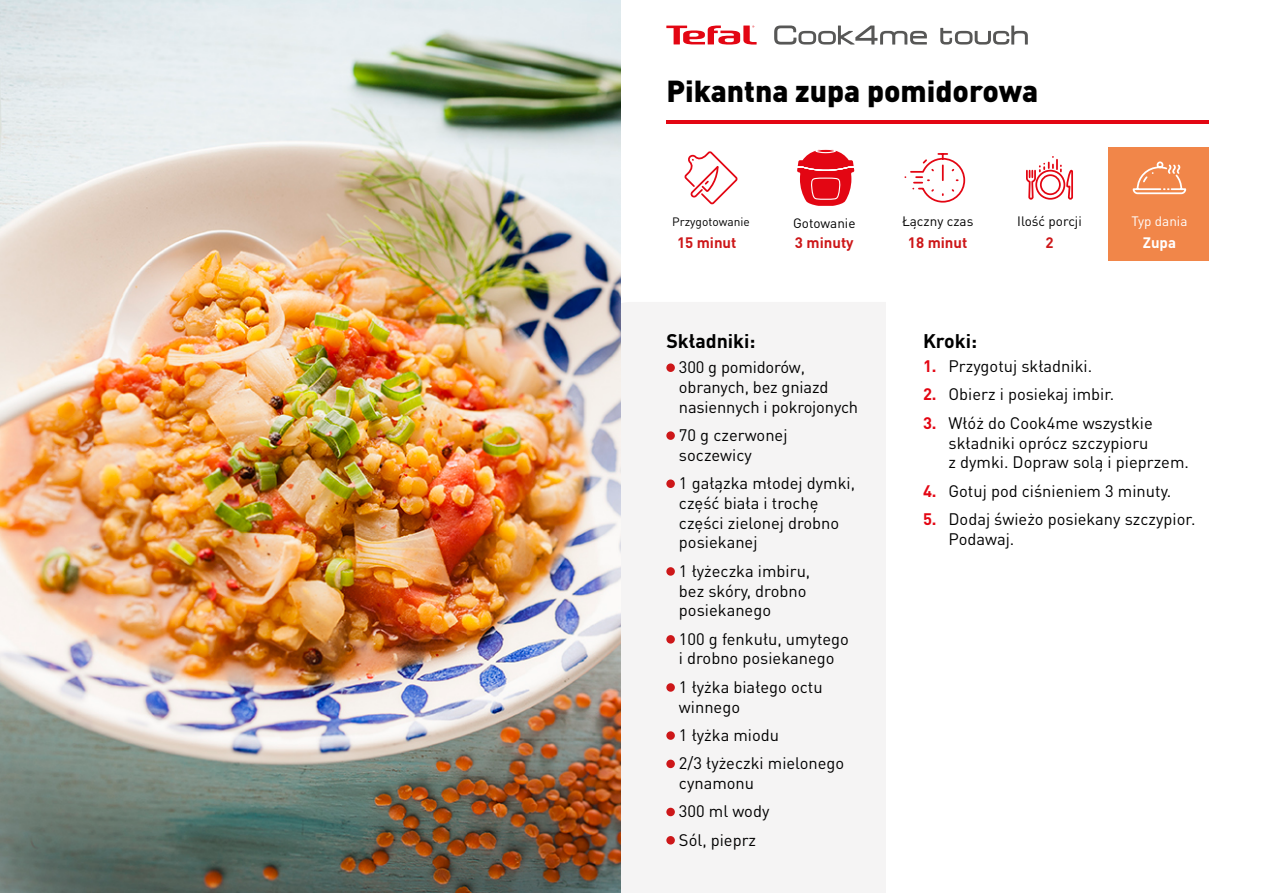
<style>
.page{position:relative;width:1263px;height:893px;background:#fff}
.page>*{position:absolute;margin:0;border:0;box-sizing:border-box;transform-origin:0 0}
.t1{font:900 30px "DIN Pro";color:#000}
.t2{font:700 19.5px "DIN Pro";color:#000}
.t3{font:16.5px/19.8px "DIN Pro";color:#000}
.t4{font:16.5px/19.8px "DIN Pro";color:#000}
.t5{font:700 15px "DIN Pro";color:#cd1719}
.t6{font:700 15px "DIN Pro";color:#fff}
.t7{font:13.5px "DIN Pro";color:#000}
.t8{font:13.5px "DIN Pro";color:#fff}
.t9{font:12px "DIN Pro";color:#000}
.s1{font-weight:700;color:#e30613}
</style>
<div class="page">
<div style="left:1108px;top:148px;width:101px;height:113px;background:#f18649"></div>
<div style="left:621px;top:302px;width:265px;height:591px;background:#f5f4f4"></div>
<img style="left:0;top:0;width:621px;height:893px">
<svg style="left:666px;top:26px;width:91px;height:19px"></svg>
<svg style="left:774px;top:26px;width:153px;height:19px"></svg>
<svg style="left:940px;top:26px;width:88px;height:19px"></svg>
<hr style="left:666px;top:121px;width:543px;height:3px;background:#e30613">
<div style="left:666px;top:363px;width:9px;height:9px;background:#cd1719;border-radius:50%"></div>
<div style="left:666px;top:431px;width:9px;height:9px;background:#cd1719;border-radius:50%"></div>
<div style="left:666px;top:479px;width:9px;height:9px;background:#cd1719;border-radius:50%"></div>
<div style="left:666px;top:567px;width:9px;height:9px;background:#cd1719;border-radius:50%"></div>
<div style="left:666px;top:635px;width:9px;height:9px;background:#cd1719;border-radius:50%"></div>
<div style="left:666px;top:683px;width:9px;height:9px;background:#cd1719;border-radius:50%"></div>
<div style="left:666px;top:731px;width:9px;height:9px;background:#cd1719;border-radius:50%"></div>
<div style="left:666px;top:760px;width:9px;height:8px;background:#cd1719;border-radius:50%"></div>
<div style="left:666px;top:808px;width:9px;height:8px;background:#cd1719;border-radius:50%"></div>
<div style="left:666px;top:836px;width:9px;height:8px;background:#cd1719;border-radius:50%"></div>
<svg style="left:797px;top:149px;width:58px;height:57px"></svg>
<div style="left:815px;top:149px;width:21px;height:4px;border:1px solid #fff;border-radius:50%"></div>
<svg style="left:684px;top:151px;width:54px;height:54px"></svg>
<svg style="left:905px;top:153px;width:61px;height:50px"></svg>
<svg style="left:1025px;top:120px;width:49px;height:80px"></svg>
<svg style="left:1132px;top:161px;width:55px;height:34px"></svg>
<h1 class="t1" style="left:666px;top:66px;width:373px">Pikantna zupa pomidorowa</h1>
<p class="t7" style="left:793px;top:214px;width:64px">Gotowanie</p>
<p class="t7" style="left:902px;top:212px;width:73px">Łączny czas</p>
<p class="t7" style="left:1017px;top:212px;width:66px">Ilość porcji</p>
<p class="t9" style="left:672px;top:214px;width:79px">Przygotowanie</p>
<p class="t5" style="left:677px;top:230px;width:61px">15 minut</p>
<p class="t5" style="left:795px;top:230px;width:60px">3 minuty</p>
<p class="t5" style="left:908px;top:230px;width:61px">18 minut</p>
<p class="t5" style="left:1045px;top:230px;width:10px">2</p>
<p class="t2" style="left:666px;top:324px;width:91px">Składniki:</p>
<p class="t2" style="left:923px;top:324px;width:56px">Kroki:</p>
<p class="t8" style="left:1131px;top:212px;width:57px">Typ dania</p>
<p class="t6" style="left:1143px;top:230px;width:35px">Zupa</p>
<p class="t3" style="left:679px;top:356px;width:181px">300 g pomidorów, obranych, bez gniazd nasiennych i pokrojonych</p>
<p class="t3" style="left:679px;top:424px;width:110px">70 g czerwonej soczewicy</p>
<p class="t3" style="left:679px;top:472px;width:178px">1 gałązka młodej dymki, część biała i trochę części zielonej drobno posiekanej</p>
<p class="t3" style="left:679px;top:560px;width:133px">1 łyżeczka imbiru, bez skóry, drobno posiekanego</p>
<p class="t3" style="left:679px;top:628px;width:171px">100 g fenkułu, umytego i drobno posiekanego</p>
<p class="t3" style="left:679px;top:676px;width:145px">1 łyżka białego octu winnego</p>
<p class="t3" style="left:679px;top:720px;width:167px;line-height:28.3px">1 łyżka miodu<br>2/3 łyżeczki mielonego</p>
<p class="t3" style="left:679px;top:768px;width:92px;line-height:28.3px">cynamonu<br>300 ml wody<br>Sól, pieprz</p>
<p class="t4" style="left:923px;top:355px;width:171px"><span class="s1">1.</span> Przygotuj składniki.</p>
<p class="t4" style="left:923px;top:383px;width:193px"><span class="s1">2.</span> Obierz i posiekaj imbir.</p>
<p class="t4" style="left:948px;top:411px;width:242px;text-indent:-26px"><span class="s1">3.</span> Włóż do Cook4me wszystkie składniki oprócz szczypioru<br>z dymki. Dopraw solą i pieprzem.</p>
<p class="t4" style="left:923px;top:479px;width:250px"><span class="s1">4.</span> Gotuj pod ciśnieniem 3 minuty.</p>
<p class="t4" style="left:948px;top:507px;width:248px;text-indent:-26px"><span class="s1">5.</span> Dodaj świeżo posiekany szczypior.<br>Podawaj.</p>
</div>
